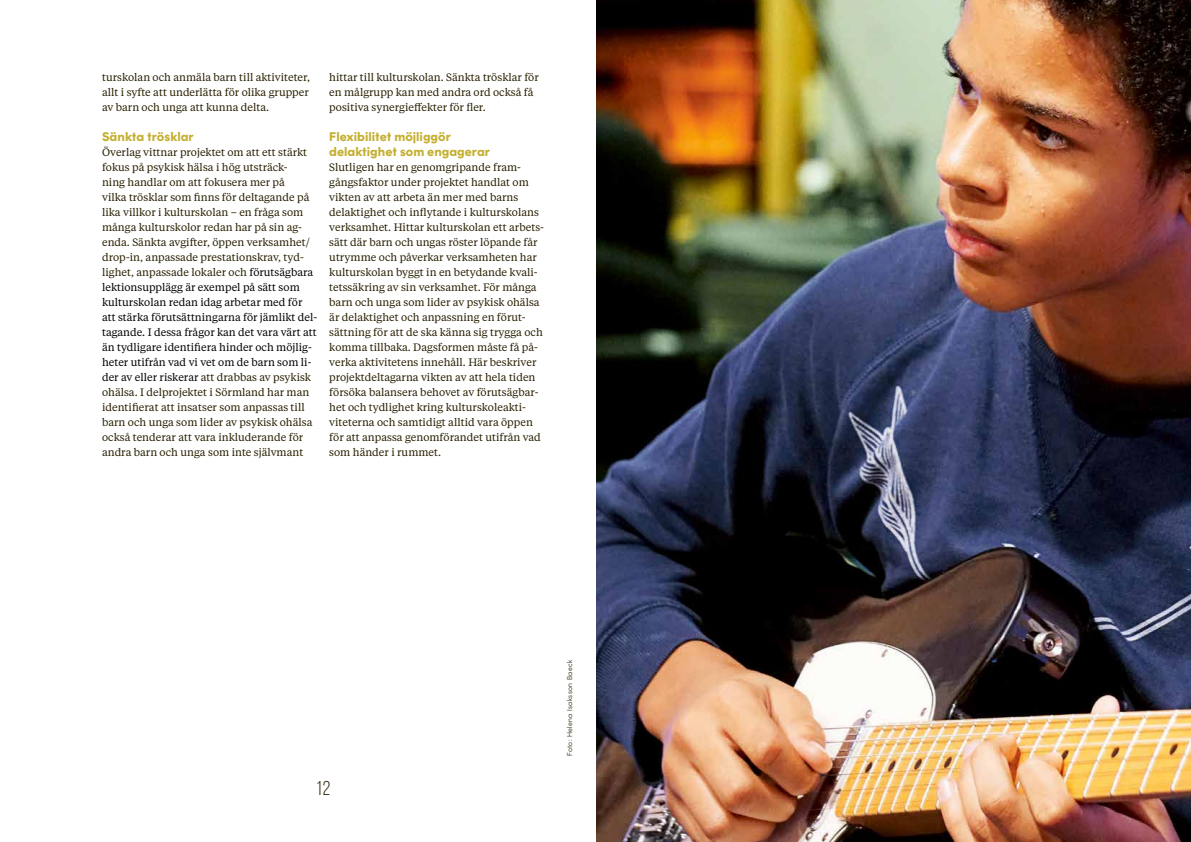
<style>
.page{position:relative;width:1191px;height:842px;background:#fff}
.page>*{position:absolute;margin:0;border:0;box-sizing:border-box;transform-origin:0 0}
.t1{font:20px "Bebas Neue";color:#281f00}
.t2{font:800 12.5px/15px "Rund Text";color:#c4af30}
.t3{font:10.7px/15px "Tiempos Text";color:#281f00}
.t4{font:300 7px "Rund Text";letter-spacing:.05em;color:#281f00}
.s1{color:#000}
</style>
<div class="page">
<img style="left:596px;top:0;width:595px;height:842px">
<p class="t3" style="left:102px;top:69px;width:210px;text-align:justify">turskolan och anmäla barn till aktiviteter, allt i syfte att underlätta för olika grupper av barn och unga att kunna delta.</p>
<p class="t2" style="left:102px;top:129px;width:93px">Sänkta trösklar</p>
<p class="t3" style="left:102px;top:144px;width:217px">Överlag vittnar projektet om att ett stärkt fokus på psykisk hälsa i hög utsträck-<br>ning handlar om att fokusera mer på<br>vilka trösklar som finns för deltagande på lika villkor i kulturskolan – en fråga som många kulturskolor redan har på sin ag&shy;enda. Sänkta avgifter, öppen verksamhet/ drop-in, anpassade prestationskrav, tyd&shy;lighet, anpassade lokaler och <span class="s1">förutsägbara lektionsupplägg är exempel på sätt som kulturskolan redan idag arbetar med för att stärka förutsättningarna för jämlikt del&shy;tagande. I dessa frågor kan det vara värt att än tydligare identifiera hinder och möjlig&shy;heter utifrån vad vi vet om de barn som li&shy;der av eller riskerar</span> att drabbas av psykisk ohälsa. I delprojektet i Sörmland har man identifierat att insatser som anpassas till barn och unga som lider av psykisk ohälsa också tenderar att vara inkluderande för andra barn och unga som inte självmant</p>
<p class="t3" style="left:329px;top:69px;width:211px">hittar till kulturskolan. Sänkta trösklar för en målgrupp kan med andra ord också få positiva synergieffekter för fler.</p>
<p class="t2" style="left:329px;top:129px;width:162px">Flexibilitet möjliggör delaktighet som engagerar</p>
<p class="t3" style="left:329px;top:159px;width:216px">Slutligen har en genomgripande fram&shy;gångsfaktor under projektet handlat om vikten av att arbeta än mer med barns delaktighet och inflytande i kulturskolans verksamhet. Hittar kulturskolan ett arbets&shy;sätt där barn och ungas röster löpande får utrymme och påverkar verksamheten har kulturskolan byggt in en betydande kvali&shy;tetssäkring av sin verksamhet. För många barn och unga som lider av psykisk ohälsa är delaktighet och anpassning en förut&shy;sättning för att de ska känna sig trygga och komma tillbaka. Dagsformen måste få på&shy;verka aktivitetens innehåll. Här beskriver projektdeltagarna vikten av att hela tiden försöka balansera behovet av förutsägbar&shy;het och tydlighet kring kulturskoleakti&shy;viteterna och samtidigt alltid vara öppen för att anpassa genomförandet utifrån vad som händer i rummet.</p>
<h1 class="t1" style="left:316px;top:777px;width:16px">12</h1>
<p class="t4" style="left:566px;top:756px;width:98px;rotate:-90deg">Foto: Helena Isaksson Baeck</p>
</div>
